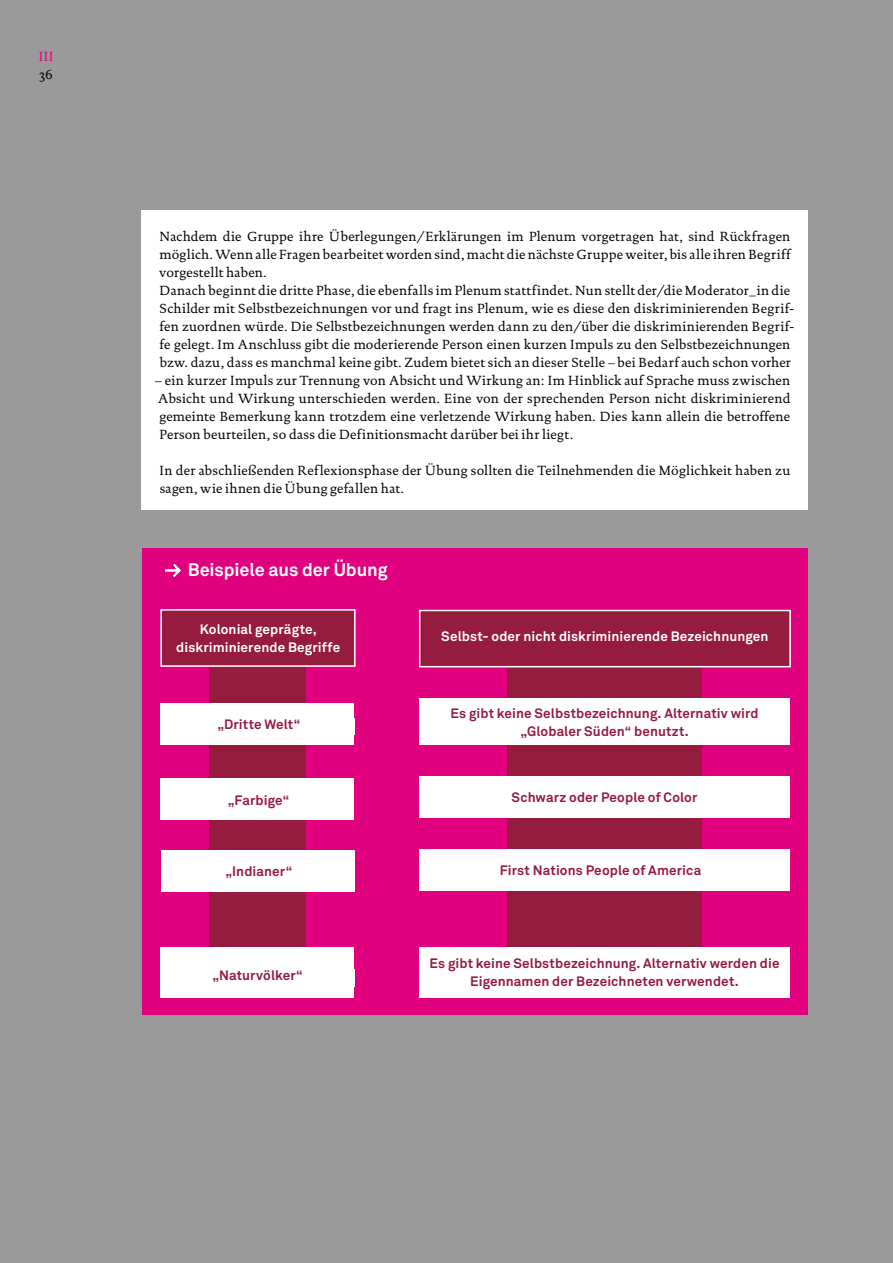
<style>
.page{position:relative;width:893px;height:1263px;background:#9a9a9a}
.page>*{position:absolute;margin:0;border:0;box-sizing:border-box;transform-origin:0 0}
.t1{font:700 18px "Akkurat";letter-spacing:-.005em;color:#fff}
.t2{font:13.5px/18px "DTL Documenta ST";letter-spacing:.02em;color:#000}
.t3{font:700 13.5px/18px "Akkurat";letter-spacing:.01em;color:#951b3f;text-align:center}
.t4{font:700 13.5px/18px "Akkurat";letter-spacing:.005em;color:#fff;text-align:center}
.t5{font:13.5px "DTL Documenta ST";color:#e1007e}
</style>
<div class="page">
<div style="left:142px;top:210px;width:666px;height:300px;background:#fff"></div>
<div style="left:142px;top:548px;width:666px;height:467px;background:#e1007e"></div>
<div style="left:508px;top:663px;width:194px;height:327px;background:#951b3f"></div>
<div style="left:210px;top:663px;width:96px;height:327px;background:#951b3f"></div>
<div style="left:161px;top:703px;width:193px;height:41px;background:#fff"></div>
<div style="left:163px;top:718px;width:192px;height:16px;background:#fff"></div>
<div style="left:419px;top:698px;width:371px;height:46px;background:#fff"></div>
<div style="left:161px;top:778px;width:193px;height:42px;background:#fff"></div>
<div style="left:419px;top:776px;width:371px;height:42px;background:#fff"></div>
<div style="left:161px;top:850px;width:194px;height:42px;background:#fff"></div>
<div style="left:419px;top:849px;width:371px;height:42px;background:#fff"></div>
<div style="left:160px;top:609px;width:196px;height:58px;background:#951b3f;border:2px solid #fff"></div>
<div style="left:419px;top:610px;width:372px;height:57px;background:#951b3f;border:2px solid #fff"></div>
<div style="left:160px;top:947px;width:194px;height:51px;background:#fff"></div>
<div style="left:420px;top:947px;width:370px;height:51px;background:#fff"></div>
<svg style="left:165px;top:564px;width:16px;height:13px"></svg>
<p class="t5" style="left:39px;top:48px;width:16px">III</p>
<p class="t2" style="left:39px;top:65px;width:15px">36</p>
<p class="t2" style="left:159px;top:227px;width:637px">Nachdem die Gruppe ihre Überlegungen/Erklärungen im Plenum vorgetragen hat, sind Rückfragen möglich. Wenn alle Fragen bearbeitet worden sind, macht die nächste Gruppe weiter, bis alle ihren Begriff vorgestellt haben.<br>Danach beginnt die dritte Phase, die ebenfalls im Plenum stattfindet. Nun stellt der/die Moderator_in die Schilder mit Selbstbezeichnungen vor und fragt ins Plenum, wie es diese den diskriminierenden Begrif&shy;fen zuordnen würde. Die Selbstbezeichnungen werden dann zu den/über die diskriminierenden Begrif&shy;fe gelegt. Im Anschluss gibt die moderierende Person einen kurzen Impuls zu den Selbstbezeichnungen bzw. dazu, dass es manchmal keine gibt. Zudem bietet sich an dieser Stelle – bei Bedarf auch schon vorher</p>
<p class="t2" style="left:155px;top:371px;width:637px;text-align:justify">– ein kurzer Impuls zur Trennung von Absicht und Wirkung an: Im Hinblick auf Sprache muss zwischen Absicht und Wirkung unterschieden werden. Eine von der sprechenden Person nicht diskriminierend gemeinte Bemerkung kann trotzdem eine verletzende Wirkung haben. Dies kann allein die betroffene Person beurteilen, so dass die Definitionsmacht darüber bei ihr liegt.</p>
<p class="t2" style="left:160px;top:461px;width:632px">In der abschließenden Reflexionsphase der Übung sollten die Teilnehmenden die Möglichkeit haben zu sagen, wie ihnen die Übung gefallen hat.</p>
<h1 class="t1" style="left:188px;top:559px;width:201px">Beispiele aus der Übung</h1>
<p class="t4" style="left:176px;top:620px;width:165px">Kolonial geprägte, diskriminierende Begriffe</p>
<p class="t4" style="left:441px;top:627px;width:329px">Selbst- oder nicht diskriminierende Bezeichnungen</p>
<p class="t3" style="left:217px;top:715px;width:84px">„Dritte Welt“</p>
<p class="t3" style="left:451px;top:703px;width:310px">Es gibt keine Selbstbezeichnung. Alternativ wird „Globaler Süden“ benutzt.</p>
<p class="t3" style="left:228px;top:791px;width:63px">„Farbige“</p>
<p class="t3" style="left:512px;top:788px;width:187px">Schwarz oder People of Color</p>
<p class="t3" style="left:225px;top:862px;width:68px">„Indianer“</p>
<p class="t3" style="left:500px;top:861px;width:203px">First Nations People of America</p>
<p class="t3" style="left:212px;top:966px;width:92px">„Naturvölker“</p>
<p class="t3" style="left:429px;top:954px;width:351px">Es gibt keine Selbstbezeichnung. Alternativ werden die<br>Eigennamen der Bezeichneten verwendet.</p>
</div>
